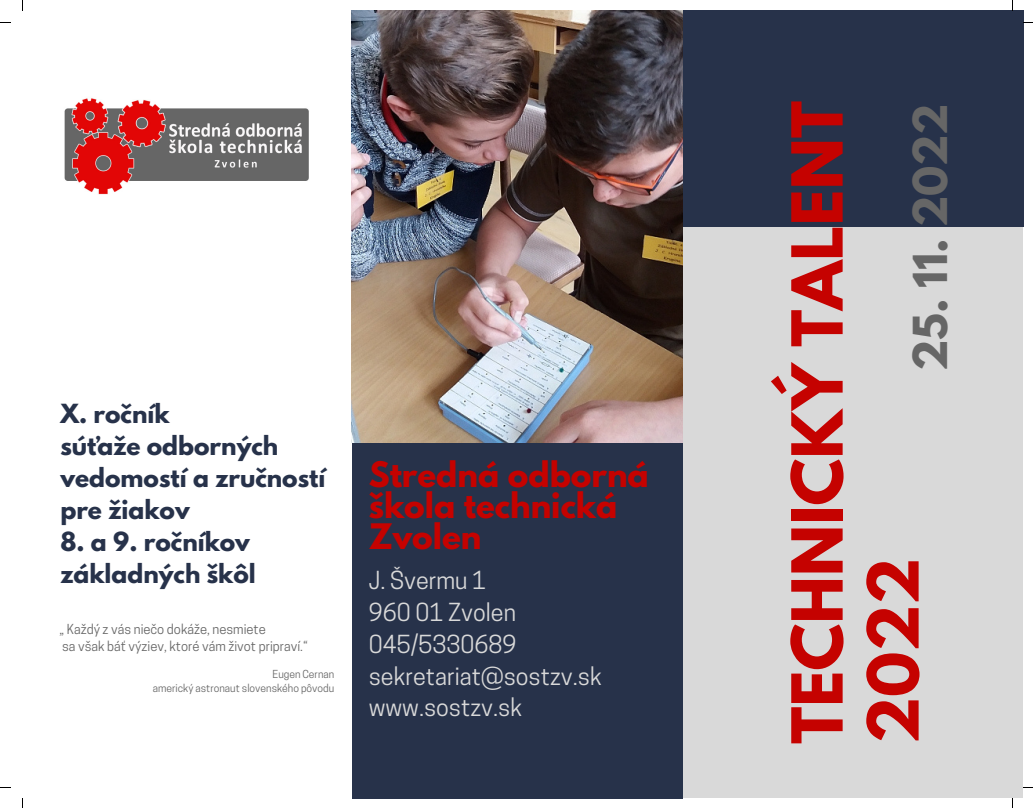
<style>
.page{position:relative;width:1033px;height:808px;background:#fff}
.page>*{position:absolute;margin:0;border:0;box-sizing:border-box;transform-origin:0 0}
.t1{font:700 62.25px/76px "League Spartan";color:#c50200}
.t2{font:700 41.5px "League Spartan";color:#666}
.t3{font:700 31.12px/31px "League Spartan";color:#c50200}
.t4{font:700 23.38px/31.9px "League Spartan";color:#27324a}
.t5{font:23.38px/31.9px "Cooper Hewitt";color:#d9d9d9}
.t6{font:13px/17.8px "Cooper Hewitt";color:#666}
.t7{font:10.38px/14px "Cooper Hewitt";color:#666;text-align:right}
</style>
<div class="page">
<div style="left:10px;top:10px;width:1013px;height:788px;background:#d9d9d9"></div>
<div style="left:351px;top:10px;width:331px;height:788px;background:#27324a"></div>
<div style="left:10px;top:10px;width:341px;height:788px;background:#fff"></div>
<div style="left:680px;top:10px;width:343px;height:217px;background:#27324a"></div>
<img style="left:351px;top:10px;width:331px;height:432px">
<img style="left:64px;top:98px;width:245px;height:97px">
<p class="t4" style="left:60px;top:401px;width:266px">X. ročník<br>súťaže odborných vedomostí a zručností pre žiakov</p>
<p class="t4" style="left:60px;top:528px;width:197px">8. a 9. ročníkov základných škôl</p>
<p class="t6" style="left:59px;top:621px;width:250px">„ Každý z vás niečo dokáže, nesmiete<br>sa však báť výziev, ktoré vám život pripraví.“</p>
<p class="t7" style="left:153px;top:668px;width:183px">Eugen Cernan<br>americký astronaut slovenského pôvodu</p>
<h3 class="t3" style="left:369px;top:462px;width:281px">Stredná odborná škola technická<br>Zvolen</h3>
<p class="t5" style="left:369px;top:567px;width:234px">J. Švermu 1<br>960 01 Zvolen<br>045/5330689 sekretariat@sostzv.sk www.sostzv.sk</p>
<h1 class="t1" style="left:787px;top:743px;width:644px;rotate:-90deg">TECHNICKÝ TALENT<br>2022</h1>
<h2 class="t2" style="left:909px;top:371px;width:269px;rotate:-90deg">25. 11. 2022</h2>
</div>
